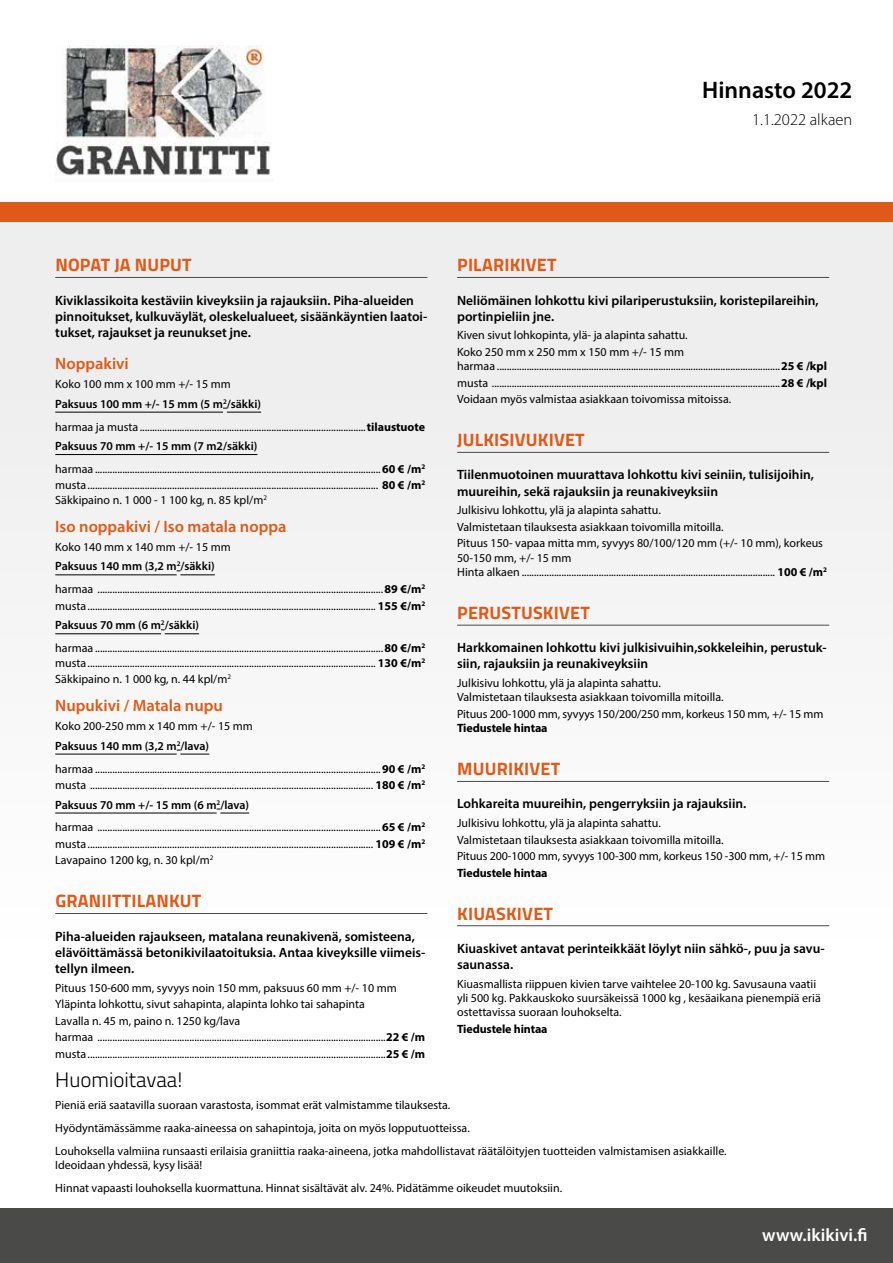
<style>
.page{position:relative;width:893px;height:1263px;background:#fff}
.page>*{position:absolute;margin:0;border:0;box-sizing:border-box;transform-origin:0 0}
.t1{font:600 24px "Myriad Pro";color:#000}
.t2{font:300 21px "Titillium Web";color:#000}
.t3{font:700 18px "Titillium Web";letter-spacing:.01em;color:#df5a19}
.t4{font:600 18px "Myriad Pro";letter-spacing:.005em;color:#fff}
.t5{font:600 16.5px "Myriad Pro";color:#df5a19}
.t6{font:300 16.5px "Myriad Pro";color:#000}
.t7{font:600 13.5px/16.2px "Myriad Pro";color:#000}
.t8{font:12px/16.5px "Myriad Pro";color:#000}
.t9{font:600 12px/19.5px "Myriad Pro";color:#000}
.t10{font:700 12px "Myriad Pro";letter-spacing:-.01em;color:#000}
.s1{font-weight:400}
.s2{font-weight:700}
.s3{font-weight:600}
</style>
<div class="page">
<div style="left:0;top:223px;width:893px;height:751px;background:#f4f4f4"></div>
<div style="left:0;top:203px;width:893px;height:19px;background:#df5a19"></div>
<div style="left:0;top:1209px;width:893px;height:54px;background:#4a4a49"></div>
<hr style="left:55px;top:277px;width:372px;height:1px;background:#4a4a49">
<hr style="left:55px;top:412px;width:168px;height:1px;background:#000">
<hr style="left:227px;top:412px;width:34px;height:1px;background:#000">
<hr style="left:55px;top:454px;width:202px;height:1px;background:#000">
<hr style="left:55px;top:574px;width:122px;height:1px;background:#000">
<hr style="left:180px;top:574px;width:35px;height:1px;background:#000">
<hr style="left:55px;top:633px;width:106px;height:1px;background:#000">
<hr style="left:165px;top:633px;width:34px;height:1px;background:#000">
<hr style="left:55px;top:754px;width:122px;height:1px;background:#000">
<svg style="left:177px;top:750px;width:32px;height:5px"></svg>
<hr style="left:55px;top:813px;width:162px;height:1px;background:#000">
<svg style="left:217px;top:809px;width:32px;height:5px"></svg>
<hr style="left:55px;top:913px;width:372px;height:1px;background:#4a4a49">
<hr style="left:457px;top:277px;width:372px;height:1px;background:#4a4a49">
<hr style="left:457px;top:452px;width:372px;height:1px;background:#4a4a49">
<hr style="left:457px;top:625px;width:372px;height:1px;background:#4a4a49">
<hr style="left:457px;top:781px;width:372px;height:1px;background:#4a4a49">
<hr style="left:457px;top:925px;width:372px;height:1px;background:#4a4a49">
<img style="left:55px;top:46px;width:216px;height:130px">
<h1 class="t1" style="left:702px;top:75px;width:152px">Hinnasto 2022</h1>
<h3 class="t6" style="left:752px;top:110px;width:102px">1.1.2022 alkaen</h3>
<h3 class="t3" style="left:55px;top:251px;width:138px">NOPAT JA NUPUT</h3>
<p class="t7" style="left:55px;top:291px;width:374px">Kiviklassikoita kestäviin kiveyksiin ja rajauksiin. Piha-alueiden pinnoitukset, kulkuväylät, oleskelualueet, sisäänkäyntien laatoi&shy;tukset, rajaukset ja reunukset jne.</p>
<h3 class="t5" style="left:55px;top:353px;width:75px">Noppakivi</h3>
<p class="t9" style="left:55px;top:374px;width:207px"><span class="s1">Koko 100 mm x 100 mm +/- 15 mm<br></span>Paksuus 100 mm +/- 15 mm (5 m<sup>2</sup>/säkki)</p>
<p class="t8" style="left:55px;top:417px;width:371px;line-height:19.5px">harmaa ja musta ...........................................................................................<span class="s2">tilaustuote<br></span><span class="s3">Paksuus 70 mm +/- 15 mm (7 m2/säkki)</span></p>
<p class="t8" style="left:55px;top:460px;width:371px">harmaa ...................................................................................................................<span class="s2">60 € /m</span><sup>2 </sup>musta..................................................................................................................... <span class="s2">80 € /m</span><sup>2</sup></p>
<p class="t8" style="left:55px;top:491px;width:213px">Säkkipaino n. 1 000 - 1 100 kg, n. 85 kpl/m<sup>2</sup></p>
<h3 class="t5" style="left:55px;top:516px;width:233px">Iso noppakivi / Iso matala noppa</h3>
<p class="t9" style="left:55px;top:537px;width:177px"><span class="s1">Koko 140 mm x 140 mm +/- 15 mm<br></span>Paksuus 140 mm (3,2 m<sup>2</sup>/säkki)</p>
<p class="t8" style="left:55px;top:581px;width:371px">harmaa ...................................................................................................................<span class="s2">89 €/m</span><sup>2 </sup>musta.................................................................................................................... <span class="s2">155 €/m</span><sup>2</sup></p>
<p class="t8" style="left:55px;top:614px;width:371px;line-height:23px"><span class="s3">Paksuus 70 mm (6 m</span><sup>2</sup><span class="s3">/säkki)<br></span>harmaa ....................................................................................................................<span class="s2">80 €/m</span><sup>2</sup></p>
<p class="t8" style="left:55px;top:654px;width:371px">musta.................................................................................................................... <span class="s2">130 €/m</span><sup>2<br></sup>Säkkipaino n. 1 000 kg, n. 44 kpl/m<sup>2</sup></p>
<h3 class="t5" style="left:55px;top:695px;width:169px">Nupukivi / Matala nupu</h3>
<p class="t8" style="left:55px;top:716px;width:199px;line-height:19.5px">Koko 200-250 mm x 140 mm +/- 15 mm<br><span class="s3">Paksuus 140 mm (3,2 m</span><sup>2</sup><span class="s3">/lava)</span></p>
<p class="t8" style="left:55px;top:760px;width:371px">harmaa ...................................................................................................................<span class="s2">90 € /m</span><sup>2 </sup>musta .................................................................................................................. <span class="s2">180 € /m</span><sup>2</sup></p>
<p class="t8" style="left:55px;top:793px;width:371px;line-height:23px"><span class="s3">Paksuus 70 mm +/- 15 mm (6 m</span><sup>2</sup><span class="s3">/lava)<br></span>harmaa ..................................................................................................................<span class="s2">65 € /m</span><sup>2</sup></p>
<p class="t8" style="left:55px;top:835px;width:371px">musta................................................................................................................... <span class="s2">109 € /m</span><sup>2<br></sup>Lavapaino 1200 kg, n. 30 kpl/m<sup>2</sup></p>
<h3 class="t3" style="left:55px;top:887px;width:147px">GRANIITTILANKUT</h3>
<p class="t7" style="left:55px;top:927px;width:372px">Piha-alueiden rajaukseen, matalana reunakivenä, somisteena, elävöittämässä betonikivilaatoituksia. Antaa kiveyksille viimeis&shy;tellyn ilmeen.</p>
<p class="t8" style="left:55px;top:979px;width:371px">Pituus 150-600 mm, syvyys noin 150 mm, paksuus 60 mm +/- 10 mm Yläpinta lohkottu, sivut sahapinta, alapinta lohko tai sahapinta<br>Lavalla n. 45 m, paino n. 1250 kg/lava<br>harmaa ....................................................................................................................<span class="s2">22 € /m </span>musta........................................................................................................................<span class="s2">25 € /m</span></p>
<h2 class="t2" style="left:55px;top:1065px;width:129px">Huomioitavaa!</h2>
<h3 class="t3" style="left:457px;top:251px;width:101px">PILARIKIVET</h3>
<p class="t7" style="left:457px;top:291px;width:363px">Neliömäinen lohkottu kivi pilariperustuksiin, koristepilareihin, portinpieliin jne.</p>
<p class="t8" style="left:457px;top:327px;width:232px">Kiven sivut lohkopinta, ylä- ja alapinta sahattu.<br>Koko 250 mm x 250 mm x 150 mm +/- 15 mm</p>
<p class="t8" style="left:457px;top:358px;width:371px;text-align:justify">harmaa ..................................................................................................................<span class="s2">25 € /kpl </span>musta ....................................................................................................................<span class="s2">28 € /kpl </span>Voidaan myös valmistaa asiakkaan toivomissa mitoissa.</p>
<h3 class="t3" style="left:457px;top:426px;width:129px">JULKISIVUKIVET</h3>
<p class="t7" style="left:457px;top:466px;width:358px">Tiilenmuotoinen muurattava lohkottu kivi seiniin, tulisijoihin, muureihin, sekä rajauksiin ja reunakiveyksiin</p>
<p class="t8" style="left:457px;top:502px;width:367px">Julkisivu lohkottu, ylä ja alapinta sahattu.<br>Valmistetaan tilauksesta asiakkaan toivomilla mitoilla.<br>Pituus 150- vapaa mitta mm, syvyys 80/100/120 mm (+/- 10 mm), korkeus</p>
<p class="t8" style="left:457px;top:550px;width:371px;line-height:14.4px">50-150 mm, +/- 15 mm<br>Hinta alkaen ...................................................................................................... <span class="s2">100 € /m</span><sup>2</sup></p>
<h3 class="t3" style="left:457px;top:599px;width:134px">PERUSTUSKIVET</h3>
<p class="t7" style="left:457px;top:639px;width:371px">Harkkomainen lohkottu kivi julkisivuihin,sokkeleihin, perustuk&shy;siin, rajauksiin ja reunakiveyksiin</p>
<p class="t8" style="left:457px;top:676px;width:268px;line-height:14.4px">Julkisivu lohkottu, ylä ja alapinta sahattu.<br>Valmistetaan tilauksesta asiakkaan toivomilla mitoilla.</p>
<p class="t8" style="left:457px;top:705px;width:368px">Pituus 200-1000 mm, syvyys 150/200/250 mm, korkeus 150 mm, +/- 15 mm</p>
<p class="t10" style="left:457px;top:720px;width:92px">Tiedustele hintaa</p>
<h3 class="t3" style="left:457px;top:755px;width:105px">MUURIKIVET</h3>
<p class="t7" style="left:457px;top:795px;width:291px">Lohkareita muureihin, pengerryksiin ja rajauksiin.</p>
<p class="t8" style="left:457px;top:815px;width:369px">Julkisivu lohkottu, ylä ja alapinta sahattu.<br>Valmistetaan tilauksesta asiakkaan toivomilla mitoilla.<br>Pituus 200-1000 mm, syvyys 100-300 mm, korkeus 150 -300 mm, +/- 15 mm</p>
<p class="t10" style="left:457px;top:865px;width:92px">Tiedustele hintaa</p>
<h3 class="t3" style="left:457px;top:899px;width:97px">KIUASKIVET</h3>
<p class="t7" style="left:457px;top:940px;width:369px">Kiuaskivet antavat perinteikkäät löylyt niin sähkö-, puu ja savu&shy;saunassa.</p>
<p class="t8" style="left:457px;top:976px;width:365px;line-height:14.4px">Kiuasmallista riippuen kivien tarve vaihtelee 20-100 kg. Savusauna vaatii yli 500 kg. Pakkauskoko suursäkeissä 1000 kg , kesäaikana pienempiä eriä ostettavissa suoraan louhokselta.</p>
<p class="t10" style="left:457px;top:1021px;width:92px">Tiedustele hintaa</p>
<p class="t8" style="left:55px;top:1093px;width:673px;line-height:23px">Pieniä eriä saatavilla suoraan varastosta, isommat erät valmistamme tilauksesta.<br>Hyödyntämässämme raaka-aineessa on sahapintoja, joita on myös lopputuotteissa.<br>Louhoksella valmiina runsaasti erilaisia graniittia raaka-aineena, jotka mahdollistavat räätälöityjen tuotteiden valmistamisen asiakkaille.</p>
<p class="t8" style="left:55px;top:1153px;width:508px;line-height:23px">Ideoidaan yhdessä, kysy lisää!<br>Hinnat vapaasti louhoksella kuormattuna. Hinnat sisältävät alv. 24%. Pidätämme oikeudet muutoksiin.</p>
<h3 class="t4" style="left:762px;top:1224px;width:107px">www.ikikivi.fi</h3>
</div>
